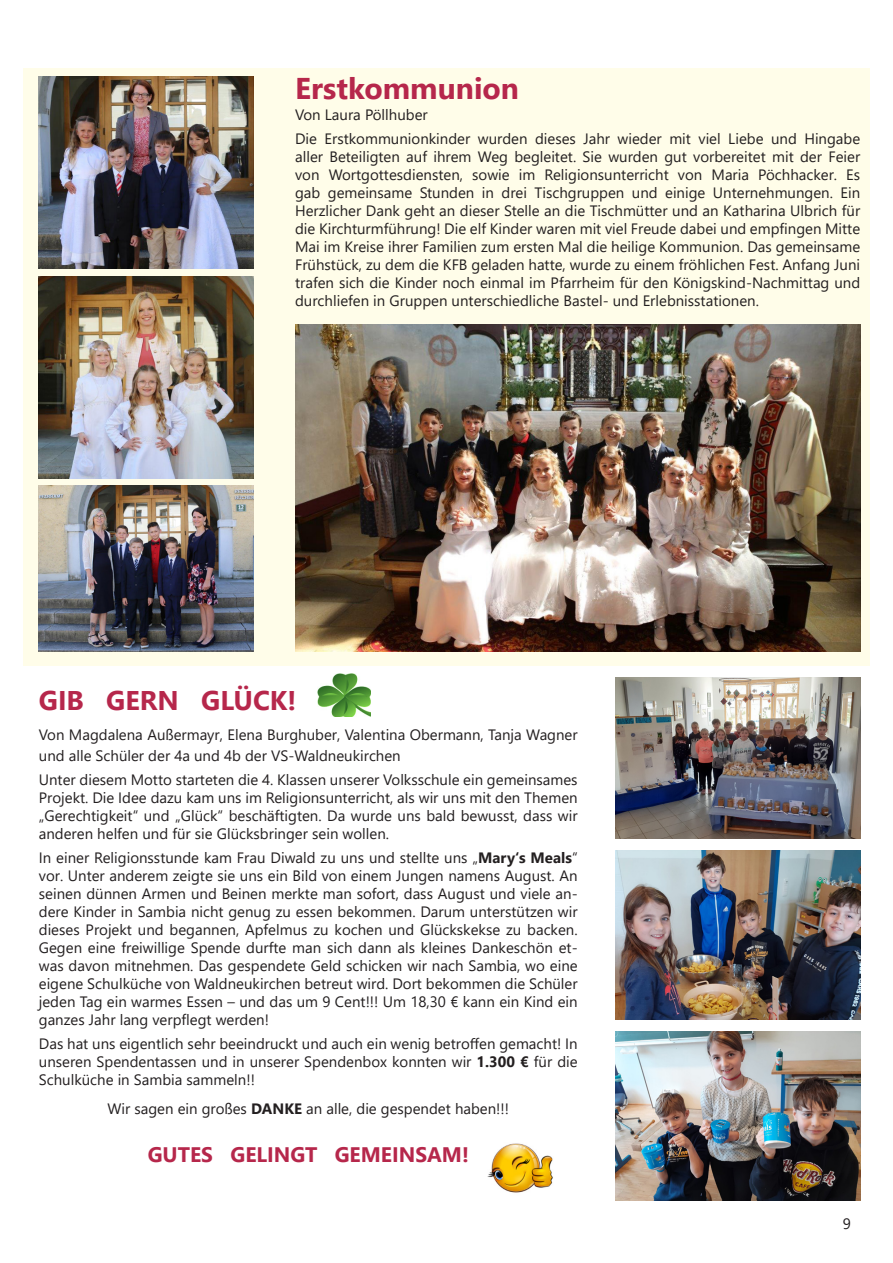
<style>
.page{position:relative;width:893px;height:1263px;background:#fff}
.page>*{position:absolute;margin:0;border:0;box-sizing:border-box;transform-origin:0 0}
.t1{font:700 30px "Segoe UI";color:#b6274b}
.t2{font:700 27px "Segoe UI";color:#b6274b}
.t3{font:700 21px "Segoe UI";color:#b6274b}
.t4{font:15px/18px "Segoe UI";color:#231f20;text-align:justify}
.s1{font-weight:700}
</style>
<div class="page">
<div style="left:23px;top:68px;width:847px;height:597px;background:#fffde9"></div>
<img style="left:295px;top:324px;width:565px;height:328px">
<img style="left:39px;top:486px;width:214px;height:166px">
<img style="left:39px;top:77px;width:214px;height:192px">
<img style="left:39px;top:276px;width:214px;height:202px">
<img style="left:615px;top:677px;width:245px;height:162px">
<img style="left:615px;top:850px;width:245px;height:169px">
<img style="left:615px;top:1031px;width:245px;height:169px">
<img style="left:318px;top:674px;width:53px;height:43px">
<img style="left:487px;top:1143px;width:66px;height:50px">
<h1 class="t1" style="left:295px;top:60px;width:225px">Erstkommunion</h1>
<p class="t4" style="left:295px;top:102px;width:567px;line-height:24px">Von Laura Pöllhuber<br>Die Erstkommunionkinder wurden dieses Jahr wieder mit viel Liebe und Hingabe</p>
<p class="t4" style="left:295px;top:147px;width:567px">aller Beteiligten auf ihrem Weg begleitet. Sie wurden gut vorbereitet mit der Feier von Wortgottesdiensten, sowie im Religionsunterricht von Maria Pöchhacker. Es gab gemeinsame Stunden in drei Tischgruppen und einige Unternehmungen. Ein Herzlicher Dank geht an dieser Stelle an die Tischmütter und an Katharina Ulbrich für die Kirchturmführung! Die elf Kinder waren mit viel Freude dabei und empfingen Mitte Mai im Kreise ihrer Familien zum ersten Mal die heilige Kommunion. Das gemeinsame Frühstück, zu dem die KFB geladen hatte, wurde zu einem fröhlichen Fest. Anfang Juni trafen sich die Kinder noch einmal im Pfarrheim für den Königskind-Nachmittag und durchliefen in Gruppen unterschiedliche Bastel- und Erlebnisstationen.</p>
<h2 class="t2" style="left:39px;top:675px;width:259px">GIB GERN GLÜCK!</h2>
<p class="t4" style="left:39px;top:723px;width:540px;line-height:21px">Von Magdalena Außermayr, Elena Burghuber, Valentina Obermann, Tanja Wagner und alle Schüler der 4a und 4b der VS-Waldneukirchen</p>
<p class="t4" style="left:39px;top:770px;width:540px">Unter diesem Motto starteten die 4. Klassen unserer Volksschule ein gemeinsames Projekt. Die Idee dazu kam uns im Religionsunterricht, als wir uns mit den Themen „Gerechtigkeit“ und „Glück“ beschäftigten. Da wurde uns bald bewusst, dass wir anderen helfen und für sie Glücksbringer sein wollen.</p>
<p class="t4" style="left:39px;top:848px;width:540px">In einer Religionsstunde kam Frau Diwald zu uns und stellte uns „<span class="s1">Mary‘s Meals</span>“ vor. Unter anderem zeigte sie uns ein Bild von einem Jungen namens August. An seinen dünnen Armen und Beinen merkte man sofort, dass August und viele an&shy;dere Kinder in Sambia nicht genug zu essen bekommen. Darum unterstützen wir dieses Projekt und begannen, Apfelmus zu kochen und Glückskekse zu backen.<br>Gegen eine freiwillige Spende durfte man sich dann als kleines Dankeschön et&shy;was davon mitnehmen. Das gespendete Geld schicken wir nach Sambia, wo eine eigene Schulküche von Waldneukirchen betreut wird. Dort bekommen die Schüler jeden Tag ein warmes Essen – und das um 9 Cent!!! Um 18,30 € kann ein Kind ein ganzes Jahr lang verpflegt werden!</p>
<p class="t4" style="left:39px;top:1034px;width:540px">Das hat uns eigentlich sehr beeindruckt und auch ein wenig betroffen gemacht! In unseren Spendentassen und in unserer Spendenbox konnten wir <span class="s1">1.300 €</span> für die Schulküche in Sambia sammeln!!</p>
<p class="t4" style="left:107px;top:1098px;width:403px">Wir sagen ein großes <span class="s1">DANKE</span> an alle, die gespendet haben!!!</p>
<h3 class="t3" style="left:148px;top:1135px;width:323px">GUTES GELINGT GEMEINSAM!</h3>
<p class="t4" style="left:843px;top:1213px;width:10px">9</p>
</div>
